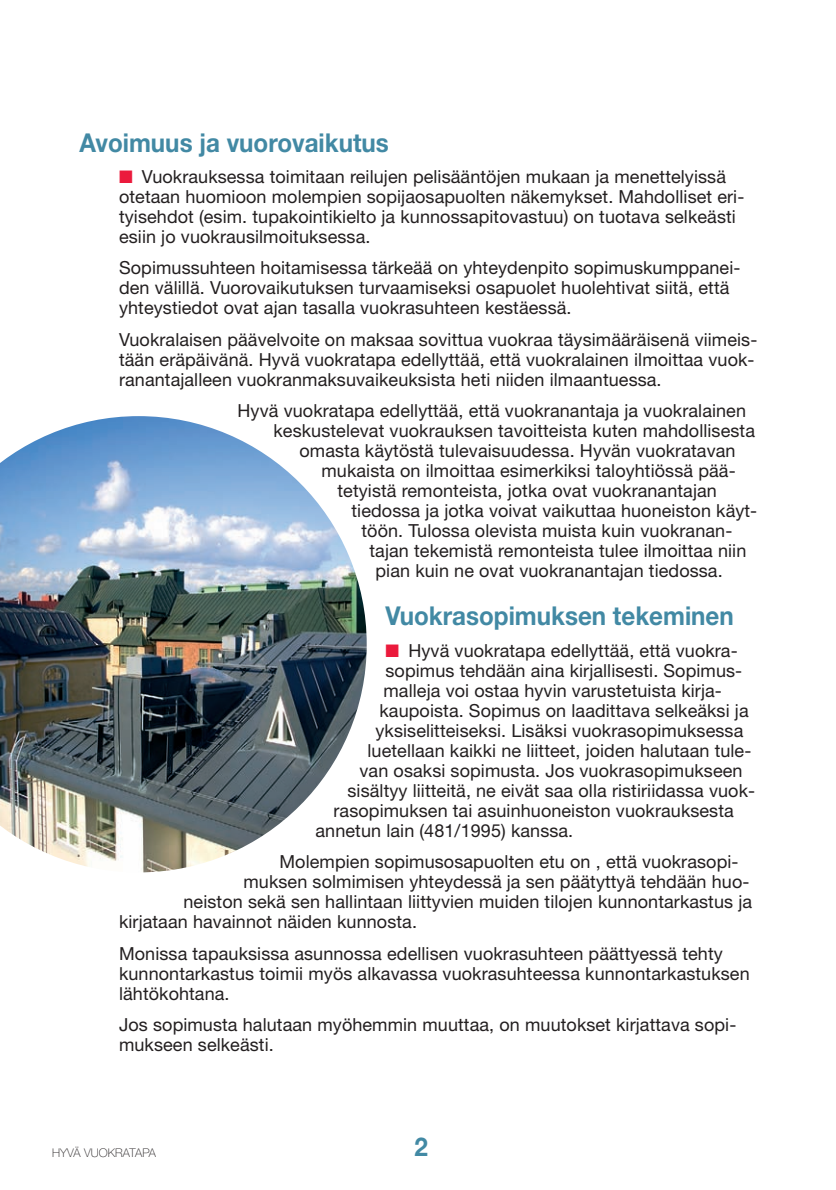
<style>
.page{position:relative;width:836px;height:1190px;background:#fff}
.page>*{position:absolute;margin:0;border:0;box-sizing:border-box;transform-origin:0 0}
.t1{font:700 26px "Helvetica Neue LT Std";color:#4289a4;scale:.93 1}
.t2{font:18px/20px "Helvetica Neue LT Std";letter-spacing:.005em;color:#231f20}
.t3{font:100 12px "Helvetica Neue LT Std";letter-spacing:.005em;color:#231f20}
.s1{color:#eb1a3c}
</style>
<div class="page">
<img style="left:0;top:416px;width:367px;height:456px">
<h1 class="t1" style="left:79px;top:128px;width:334px">Avoimuus ja vuorovaikutus</h1>
<p class="t2" style="left:119px;top:169px;width:627px"><span class="s1">■</span> Vuokrauksessa toimitaan reilujen pelisääntöjen mukaan ja menettelyissä otetaan huomioon molempien sopijaosapuolten näkemykset. Mahdolliset eri&shy;tyisehdot (esim. tupakointikielto ja kunnossapitovastuu) on tuotava selkeästi esiin jo vuokrausilmoituksessa.</p>
<p class="t2" style="left:119px;top:260px;width:623px">Sopimussuhteen hoitamisessa tärkeää on yhteydenpito sopimuskumppanei&shy;den välillä. Vuorovaikutuksen turvaamiseksi osapuolet huolehtivat siitä, että yhteystiedot ovat ajan tasalla vuokrasuhteen kestäessä.</p>
<p class="t2" style="left:119px;top:332px;width:640px">Vuokralaisen päävelvoite on maksaa sovittua vuokraa täysimääräisenä viimeis&shy;tään eräpäivänä. Hyvä vuokratapa edellyttää, että vuokralainen ilmoittaa vuok&shy;ranantajalleen vuokranmaksuvaikeuksista heti niiden ilmaantuessa.</p>
<p class="t2" style="left:238px;top:403px;width:510px">Hyvä vuokratapa edellyttää, että vuokranantaja ja vuokralainen</p>
<p class="t2" style="left:274px;top:423px;width:483px">keskustelevat vuokrauksen tavoitteista kuten mahdollisesta</p>
<p class="t2" style="left:300px;top:443px;width:438px">omasta käytöstä tulevaisuudessa. Hyvän vuokratavan</p>
<p class="t2" style="left:322px;top:463px;width:416px">mukaista on ilmoittaa esimerkiksi taloyhtiössä pää-</p>
<p class="t2" style="left:338px;top:483px;width:381px">tetyistä remonteista, jotka ovat vuokranantajan</p>
<p class="t2" style="left:352px;top:503px;width:407px">tiedossa ja jotka voivat vaikuttaa huoneiston käyt-</p>
<p class="t2" style="left:362px;top:523px;width:372px">töön. Tulossa olevista muista kuin vuokranan-</p>
<p class="t2" style="left:370px;top:543px;width:378px">tajan tekemistä remonteista tulee ilmoittaa niin</p>
<p class="t2" style="left:376px;top:563px;width:349px">pian kuin ne ovat vuokranantajan tiedossa.</p>
<h1 class="t1" style="left:386px;top:601px;width:376px">Vuokrasopimuksen tekeminen</h1>
<p class="t2" style="left:386px;top:643px;width:354px"><span class="s1">■</span> Hyvä vuokratapa edellyttää, että vuokra-</p>
<p class="t2" style="left:386px;top:663px;width:358px">sopimus tehdään aina kirjallisesti. Sopimus-</p>
<p class="t2" style="left:384px;top:683px;width:340px">malleja voi ostaa hyvin varustetuista kirja-</p>
<p class="t2" style="left:380px;top:703px;width:371px">kaupoista. Sopimus on laadittava selkeäksi ja</p>
<p class="t2" style="left:376px;top:723px;width:369px">yksiselitteiseksi. Lisäksi vuokrasopimuksessa</p>
<p class="t2" style="left:368px;top:743px;width:385px">luetellaan kaikki ne liitteet, joiden halutaan tule-</p>
<p class="t2" style="left:360px;top:763px;width:385px">van osaksi sopimusta. Jos vuokrasopimukseen</p>
<p class="t2" style="left:348px;top:783px;width:409px">sisältyy liitteitä, ne eivät saa olla ristiriidassa vuok-</p>
<p class="t2" style="left:334px;top:803px;width:402px">rasopimuksen tai asuinhuoneiston vuokrauksesta</p>
<p class="t2" style="left:316px;top:823px;width:259px">annetun lain (481/1995) kanssa.</p>
<p class="t2" style="left:280px;top:854px;width:461px">Molempien sopimusosapuolten etu on , että vuokrasopi-</p>
<p class="t2" style="left:244px;top:874px;width:507px">muksen solmimisen yhteydessä ja sen päätyttyä tehdään huo-</p>
<p class="t2" style="left:184px;top:894px;width:570px">neiston sekä sen hallintaan liittyvien muiden tilojen kunnontarkastus ja</p>
<p class="t2" style="left:119px;top:914px;width:299px">kirjataan havainnot näiden kunnosta.</p>
<p class="t2" style="left:119px;top:945px;width:632px">Monissa tapauksissa asunnossa edellisen vuokrasuhteen päättyessä tehty kunnontarkastus toimii myös alkavassa vuokrasuhteessa kunnontarkastuksen lähtökohtana.</p>
<p class="t2" style="left:119px;top:1017px;width:619px">Jos sopimusta halutaan myöhemmin muuttaa, on muutokset kirjattava sopi&shy;mukseen selkeästi.</p>
<p class="t3" style="left:52px;top:1146px;width:105px">HYVÄ VUOKRATAPA</p>
<h1 class="t1" style="left:414px;top:1132px;width:16px">2</h1>
</div>
